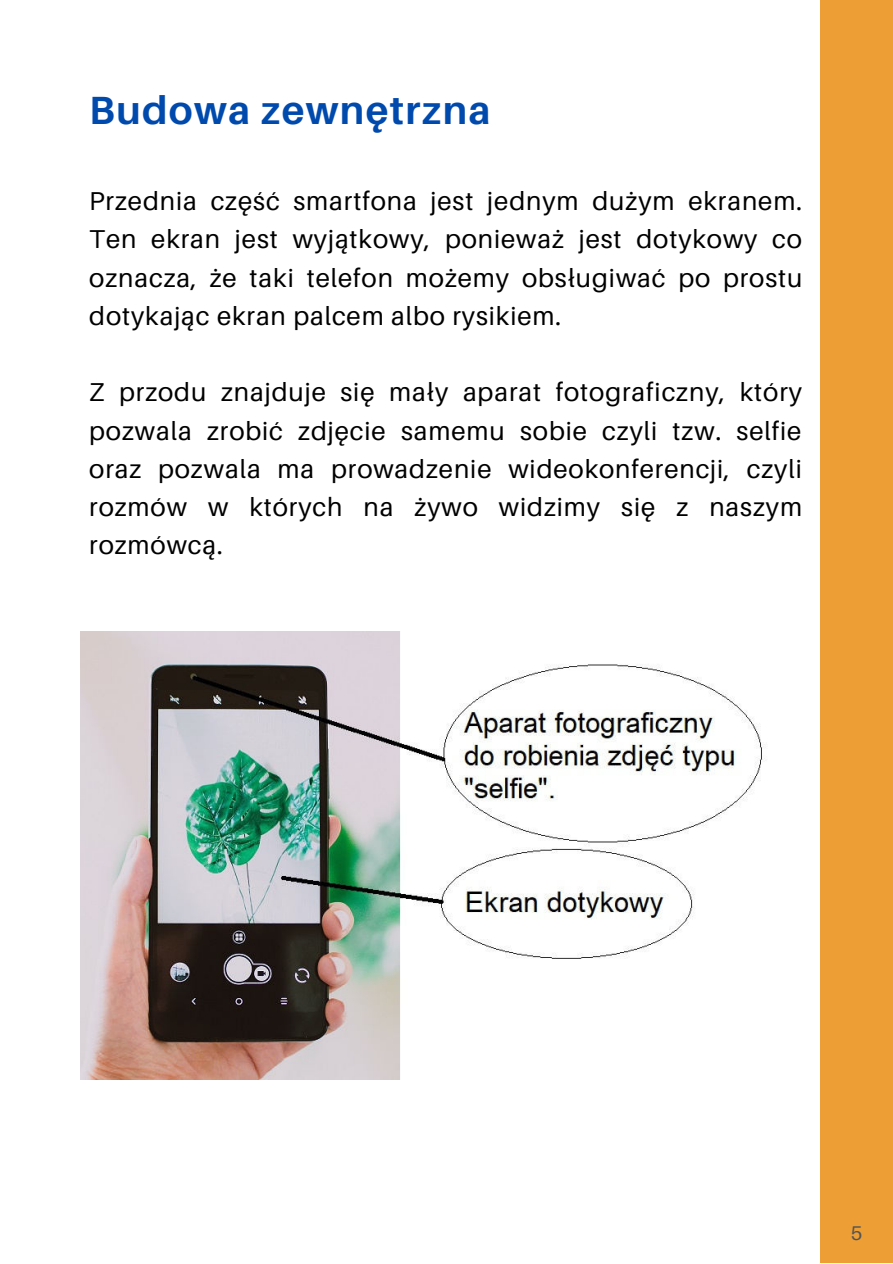
<style>
.page{position:relative;width:893px;height:1264px;background:#fff}
.page>*{position:absolute;margin:0;border:0;box-sizing:border-box;transform-origin:0 0}
.t1{font:700 39.3px "Aileron";letter-spacing:.035em;color:#004aad}
.t2{font:25.8px/38.2px "Aileron";letter-spacing:.035em;color:#000;text-align:justify}
.t3{font:19.8px "Aileron";color:#545454}
</style>
<div class="page">
<img style="left:80px;top:631px;width:685px;height:448px">
<div style="left:820px;top:0;width:72px;height:1262px;background:#ed9f35"></div>
<h1 class="t1" style="left:89px;top:89px;width:403px">Budowa zewnętrzna</h1>
<p class="t2" style="left:89px;top:182px;width:714px">Przednia część smartfona jest jednym dużym ekranem.<br>Ten ekran jest wyjątkowy, ponieważ jest dotykowy co oznacza, że taki telefon możemy obsługiwać po prostu dotykając ekran palcem albo rysikiem.</p>
<p class="t2" style="left:89px;top:373px;width:714px">Z przodu znajduje się mały aparat fotograficzny, który pozwala zrobić zdjęcie samemu sobie czyli tzw. selfie oraz pozwala ma prowadzenie wideokonferencji, czyli rozmów w których na żywo widzimy się z naszym rozmówcą.</p>
<p class="t3" style="left:850px;top:1210px;width:13px">1</p>
<p class="t3" style="left:850px;top:1222px;width:13px">5</p>
</div>
